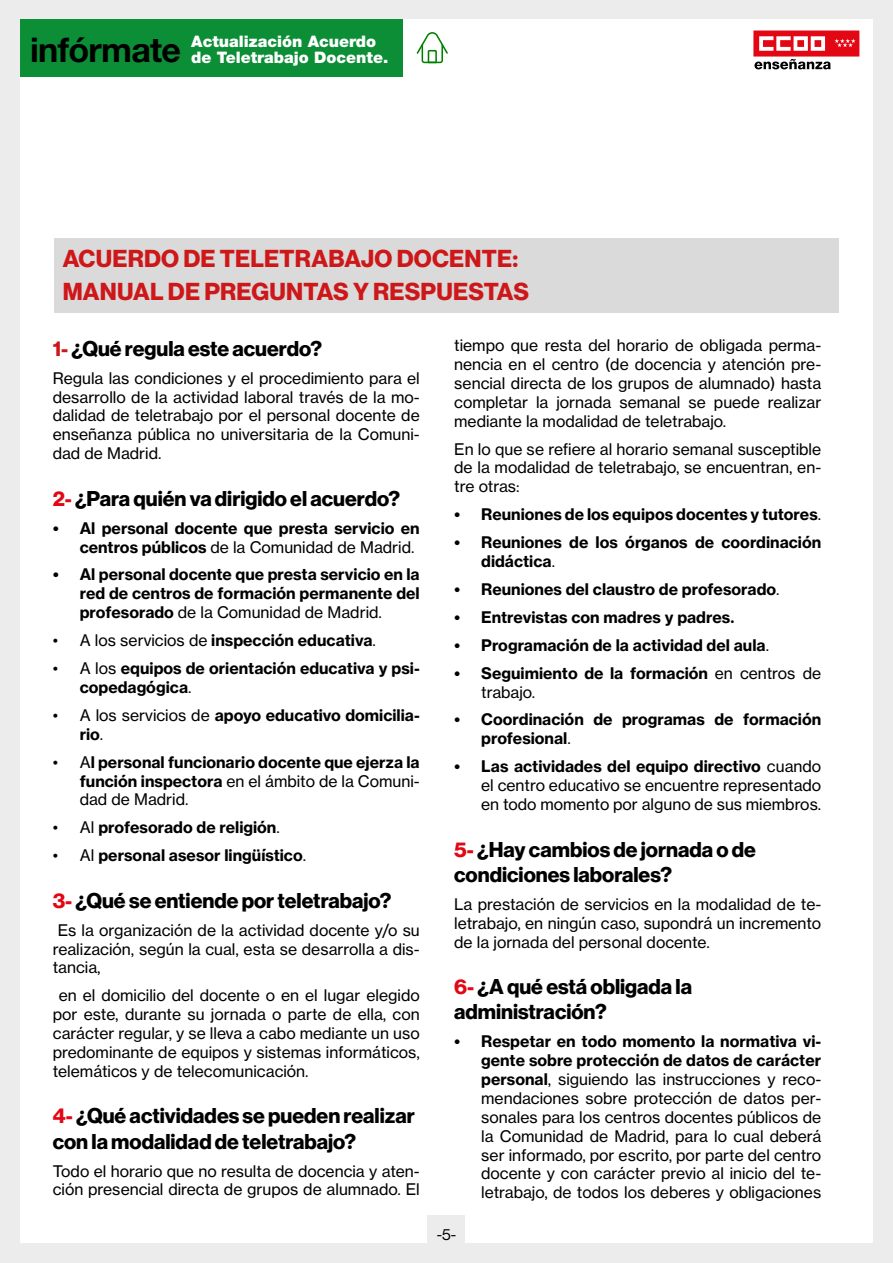
<style>
.page{position:relative;width:893px;height:1263px;background:#fff}
.page>*{position:absolute;margin:0;border:0;box-sizing:border-box;transform-origin:0 0}
.t1{font:700 34.05px "Helvetica Neue";letter-spacing:-.02em;color:#000}
.t2{font:700 24px/33px "Volta Modern Display 75";letter-spacing:.01em;color:#cd1719}
.t3{font:700 21px/25.2px "Volta Modern Display 75";color:#000}
.t4{font:900 15.9px/15.9px "Helvetica Neue";color:#fff}
.t5{font:15.75px/18.9px "Volta Modern Text 55 Roman";color:#000;text-align:justify}
.t6{font:700 15.75px/18.9px "Volta Modern Text 75";color:#000}
.t7{font:15.75px "Volta Modern Display 55 Roman";color:#000}
.s1{color:#cd1719}
.s2{color:#e30613}
.s3{font-family:"Volta Modern Text 75";font-weight:700}
.s4{font-family:"Volta Modern Text 55 Roman";font-weight:400}
</style>
<div class="page">
<div style="left:0;top:0;width:20px;height:1263px;background:#ececec"></div>
<div style="left:873px;top:0;width:20px;height:1263px;background:#ececec"></div>
<div style="left:4px;top:1243px;width:889px;height:20px;background:#ececec"></div>
<div style="left:4px;top:0;width:889px;height:19px;background:#ececec"></div>
<div style="left:20px;top:19px;width:382px;height:57px;background:#0b8e36"></div>
<svg style="left:753px;top:31px;width:106px;height:38px"></svg>
<svg style="left:417px;top:32px;width:31px;height:31px"></svg>
<div style="left:428px;top:1215px;width:37px;height:38px;background:#ececec"></div>
<div style="left:54px;top:239px;width:784px;height:41px;background:#dadada"></div>
<div style="left:54px;top:272px;width:784px;height:41px;background:#dadada"></div>
<h1 class="t1" style="left:30px;top:28px;width:153px">infórmate</h1>
<p class="t4" style="left:191px;top:33px;width:199px">Actualización Acuerdo de Teletrabajo Docente.</p>
<h2 class="t2" style="left:63px;top:243px;width:468px">ACUERDO DE TELETRABAJO DOCENTE:<br>MANUAL DE PREGUNTAS Y RESPUESTAS</h2>
<h3 class="t3" style="left:53px;top:336px;width:271px"><span class="s1">1-</span> ¿Qué regula este acuerdo?</h3>
<p class="t5" style="left:53px;top:368px;width:369px">Regula las condiciones y el procedimiento para el desarrollo de la actividad laboral través de la mo&shy;dalidad de teletrabajo por el personal docente de enseñanza pública no universitaria de la Comuni&shy;dad de Madrid.</p>
<h3 class="t3" style="left:53px;top:486px;width:349px"><span class="s2">2-</span> ¿Para quién va dirigido el acuerdo?</h3>
<p class="t6" style="left:53px;top:518px;width:368px">• Al personal docente que presta servicio en</p>
<p class="t5" style="left:80px;top:537px;width:336px"><span class="s3">centros públicos</span> de la Comunidad de Madrid.</p>
<p class="t6" style="left:53px;top:565px;width:369px;text-align:right">• Al personal docente que presta servicio en la red de centros de formación permanente del</p>
<p class="t5" style="left:80px;top:603px;width:304px"><span class="s3">profesorado</span> de la Comunidad de Madrid.</p>
<p class="t6" style="left:53px;top:631px;width:325px"><span class="s4">• A los servicios de</span> inspección educativa<span class="s4">.</span></p>
<p class="t6" style="left:80px;top:659px;width:342px;text-indent:-27px"><span class="s4">• A los</span> equipos de orientación educativa y psi&shy;copedagógica<span class="s4">.</span></p>
<p class="t6" style="left:80px;top:705px;width:342px;text-indent:-27px"><span class="s4">• A los servicios de</span> apoyo educativo domicilia&shy;rio<span class="s4">.</span></p>
<p class="t6" style="left:53px;top:752px;width:369px"><span class="s4">• A</span>l personal funcionario docente que ejerza la</p>
<p class="t5" style="left:80px;top:771px;width:342px"><span class="s3">función inspectora</span> en el ámbito de la Comuni&shy;dad de Madrid.</p>
<p class="t6" style="left:53px;top:818px;width:229px"><span class="s4">• Al</span> profesorado de religión<span class="s4">.</span></p>
<p class="t6" style="left:53px;top:846px;width:255px"><span class="s4">• Al</span> personal asesor lingüístico<span class="s4">.</span></p>
<h3 class="t3" style="left:53px;top:888px;width:340px"><span class="s2">3-</span> ¿Qué se entiende por teletrabajo?</h3>
<p class="t5" style="left:53px;top:920px;width:369px;text-indent:5px">Es la organización de la actividad docente y/o su realización, según la cual, esta se desarrolla a dis&shy;tancia,</p>
<p class="t5" style="left:53px;top:986px;width:369px;text-indent:6px">en el domicilio del docente o en el lugar elegido por este, durante su jornada o parte de ella, con carácter regular, y se lleva a cabo mediante un uso predominante de equipos y sistemas informáticos, telemáticos y de telecomunicación.</p>
<h3 class="t3" style="left:53px;top:1104px;width:364px"><span class="s2">4-</span> ¿Qué actividades se pueden realizar con la modalidad de teletrabajo?</h3>
<p class="t5" style="left:53px;top:1161px;width:369px">Todo el horario que no resulta de docencia y aten&shy;ción presencial directa de grupos de alumnado. El</p>
<p class="t5" style="left:454px;top:336px;width:369px">tiempo que resta del horario de obligada perma&shy;nencia en el centro (de docencia y atención pre&shy;sencial directa de los grupos de alumnado) hasta completar la jornada semanal se puede realizar mediante la modalidad de teletrabajo.</p>
<p class="t5" style="left:454px;top:439px;width:369px">En lo que se refiere al horario semanal susceptible de la modalidad de teletrabajo, se encuentran, en&shy;tre otras:</p>
<p class="t6" style="left:454px;top:505px;width:368px">• Reuniones de los equipos docentes y tutores<span class="s4">.</span></p>
<p class="t6" style="left:481px;top:533px;width:342px;text-indent:-27px">• Reuniones de los órganos de coordinación didáctica<span class="s4">.</span></p>
<p class="t6" style="left:454px;top:580px;width:327px">• Reuniones del claustro de profesorado<span class="s4">.</span></p>
<p class="t6" style="left:454px;top:608px;width:280px">• Entrevistas con madres y padres.</p>
<p class="t6" style="left:454px;top:635px;width:316px">• Programación de la actividad del aula<span class="s4">.</span></p>
<p class="t6" style="left:454px;top:663px;width:369px">• Seguimiento de la formación <span class="s4">en centros de</span></p>
<p class="t5" style="left:481px;top:682px;width:56px">trabajo.</p>
<p class="t6" style="left:481px;top:710px;width:342px;text-indent:-27px">• Coordinación de programas de formación profesional<span class="s4">.</span></p>
<p class="t6" style="left:454px;top:757px;width:369px">• Las actividades del equipo directivo <span class="s4">cuando</span></p>
<p class="t5" style="left:481px;top:776px;width:342px">el centro educativo se encuentre representado en todo momento por alguno de sus miembros.</p>
<h3 class="t3" style="left:454px;top:837px;width:303px"><span class="s2">5-</span> ¿Hay cambios de jornada o de condiciones laborales?</h3>
<p class="t5" style="left:454px;top:894px;width:369px">La prestación de servicios en la modalidad de te&shy;letrabajo, en ningún caso, supondrá un incremento de la jornada del personal docente.</p>
<h3 class="t3" style="left:454px;top:974px;width:239px"><span class="s2">6-</span> ¿A qué está obligada la administración?</h3>
<p class="t6" style="left:454px;top:1032px;width:369px;text-align:right">• Respetar en todo momento la normativa vi&shy;gente sobre protección de datos de carácter</p>
<p class="t5" style="left:481px;top:1070px;width:342px"><span class="s3">personal</span>, siguiendo las instrucciones y reco&shy;mendaciones sobre protección de datos per&shy;sonales para los centros docentes públicos de la Comunidad de Madrid, para lo cual deberá ser informado, por escrito, por parte del centro docente y con carácter previo al inicio del te&shy;letrabajo, de todos los deberes y obligaciones</p>
<p class="t7" style="left:437px;top:1225px;width:21px">-5-</p>
</div>
